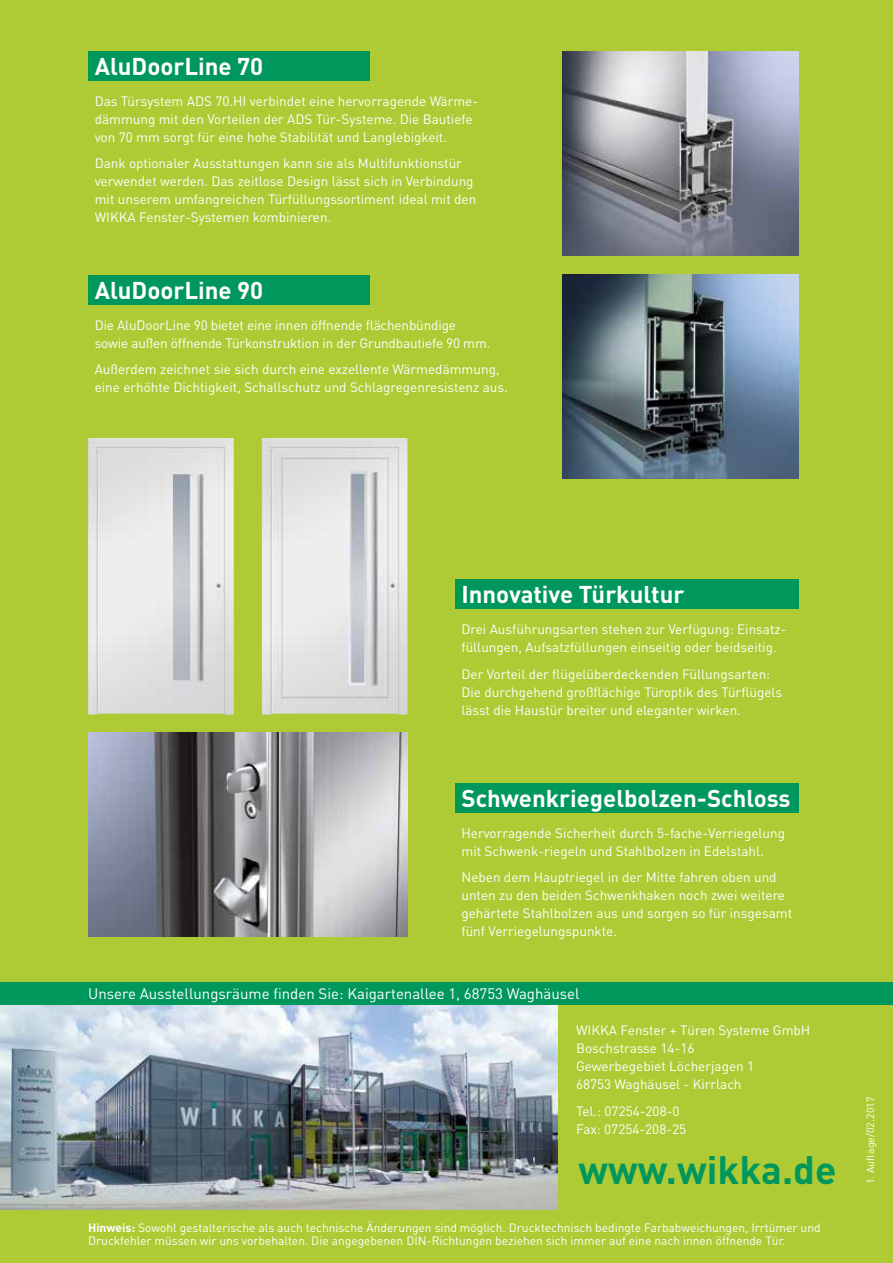
<style>
.page{position:relative;width:893px;height:1263px;background:#aecb35}
.page>*{position:absolute;margin:0;border:0;box-sizing:border-box;transform-origin:0 0}
.t1{font:700 39.15px "DIN";color:#00975c}
.t2{font:700 24px "DIN Pro";color:#fff}
.t3{font:15px "DIN";color:#fff}
.t4{font:13.5px/18px "DIN Pro";color:#fff}
.t5{font:13.5px/18px "DIN";color:#fff}
.t6{font:12px "DIN Pro";color:#fff}
.t7{font:12px "DIN";color:#fff}
.t8{font:10.5px "DIN Pro";letter-spacing:.01em;color:#fff}
.s1{font-weight:700}
.s2{font-family:"DIN"}
</style>
<div class="page">
<img style="left:0;top:1005px;width:557px;height:205px">
<div style="left:0;top:982px;width:893px;height:23px;background:#00975c"></div>
<div style="left:88px;top:51px;width:282px;height:30px;background:#00975c"></div>
<div style="left:88px;top:275px;width:282px;height:30px;background:#00975c"></div>
<img style="left:562px;top:51px;width:236px;height:204px">
<img style="left:562px;top:275px;width:236px;height:204px">
<div style="left:455px;top:579px;width:343px;height:30px;background:#00975c"></div>
<div style="left:455px;top:783px;width:343px;height:29px;background:#00975c"></div>
<img style="left:88px;top:438px;width:146px;height:277px">
<img style="left:262px;top:438px;width:145px;height:277px">
<img style="left:88px;top:732px;width:319px;height:204px">
<h2 class="t2" style="left:95px;top:50px;width:170px">AluDoorLine 70</h2>
<p class="t4" style="left:95px;top:92px;width:385px">Das Türsystem ADS 70.HI verbindet eine hervorragende Wärme&shy;dämmung mit den Vorteilen der ADS Tür-Systeme. Die Bautiefe von 70 mm sorgt für eine hohe Stabilität und Langlebigkeit.</p>
<p class="t4" style="left:95px;top:154px;width:383px">Dank optionaler Ausstattungen kann sie als Multifunktionstür verwendet werden. Das zeitlose Design lässt sich in Verbindung mit unserem umfangreichen Türfüllungssortiment ideal mit den WIKKA Fenster-Systemen kombinieren.</p>
<h2 class="t2" style="left:95px;top:274px;width:170px">AluDoorLine 90</h2>
<p class="t4" style="left:95px;top:315px;width:397px">Die AluDoorLine 90 bietet eine innen öffnende flächenbündige sowie außen öffnende Türkonstruktion in der Grundbautiefe 90 mm.</p>
<p class="t4" style="left:95px;top:360px;width:415px">Außerdem zeichnet sie sich durch eine exzellente Wärmedämmung, eine erhöhte Dichtigkeit, Schallschutz und Schlagregenresistenz aus.</p>
<h2 class="t2" style="left:461px;top:578px;width:224px">Innovative Türkultur</h2>
<p class="t4" style="left:461px;top:620px;width:326px">Drei Ausführungsarten stehen zur Verfügung: Einsatz&shy;füllungen, Aufsatzfüllungen einseitig oder beidseitig.</p>
<p class="t4" style="left:461px;top:664px;width:322px">Der Vorteil der flügelüberdeckenden Füllungsarten:<br>Die durchgehend großflächige Türoptik des Türflügels lässt die Haustür breiter und eleganter wirken.</p>
<h2 class="t2" style="left:461px;top:782px;width:331px">Schwenkriegelbolzen-Schloss</h2>
<p class="t4" style="left:461px;top:823px;width:325px">Hervorragende Sicherheit durch 5-fache-Verriegelung mit Schwenk-riegeln und Stahlbolzen in Edelstahl.</p>
<p class="t4" style="left:461px;top:868px;width:332px">Neben dem Hauptriegel in der Mitte fahren oben und unten zu den beiden Schwenkhaken noch zwei weitere gehärtete Stahlbolzen aus und sorgen so für insgesamt fünf Verriegelungspunkte.</p>
<p class="t3" style="left:88px;top:984px;width:493px">Unsere Ausstellungsräume finden Sie: Kaigartenallee 1, 68753 Waghäusel</p>
<p class="t5" style="left:576px;top:1021px;width:236px">WIKKA Fenster + Türen Systeme GmbH<br>Boschstrasse 14-16<br>Gewerbegebiet Löcherjagen 1<br>68753 Waghäusel - Kirrlach</p>
<p class="t5" style="left:576px;top:1101px;width:112px">Tel.: 07254-208-0<br>Fax: 07254-208-25</p>
<h1 class="t1" style="left:578px;top:1144px;width:260px">www.wikka.de</h1>
<p class="t6" style="left:88px;top:1219px;width:734px"><span class="s1">Hinweis:</span> Sowohl gestalterische als auch technische Änderungen sind möglich. Drucktechnisch bedingte Farbabweichungen, <span class="s2">Irrtümer und</span></p>
<p class="t7" style="left:88px;top:1233px;width:699px">Druckfehler müssen wir uns vorbehalten. Die angegebenen DIN-Richtungen beziehen sich immer auf eine nach innen öffnende Tür.</p>
<p class="t8" style="left:863px;top:1184px;width:89px;rotate:-90deg">1. Auflage/02.2017</p>
</div>
